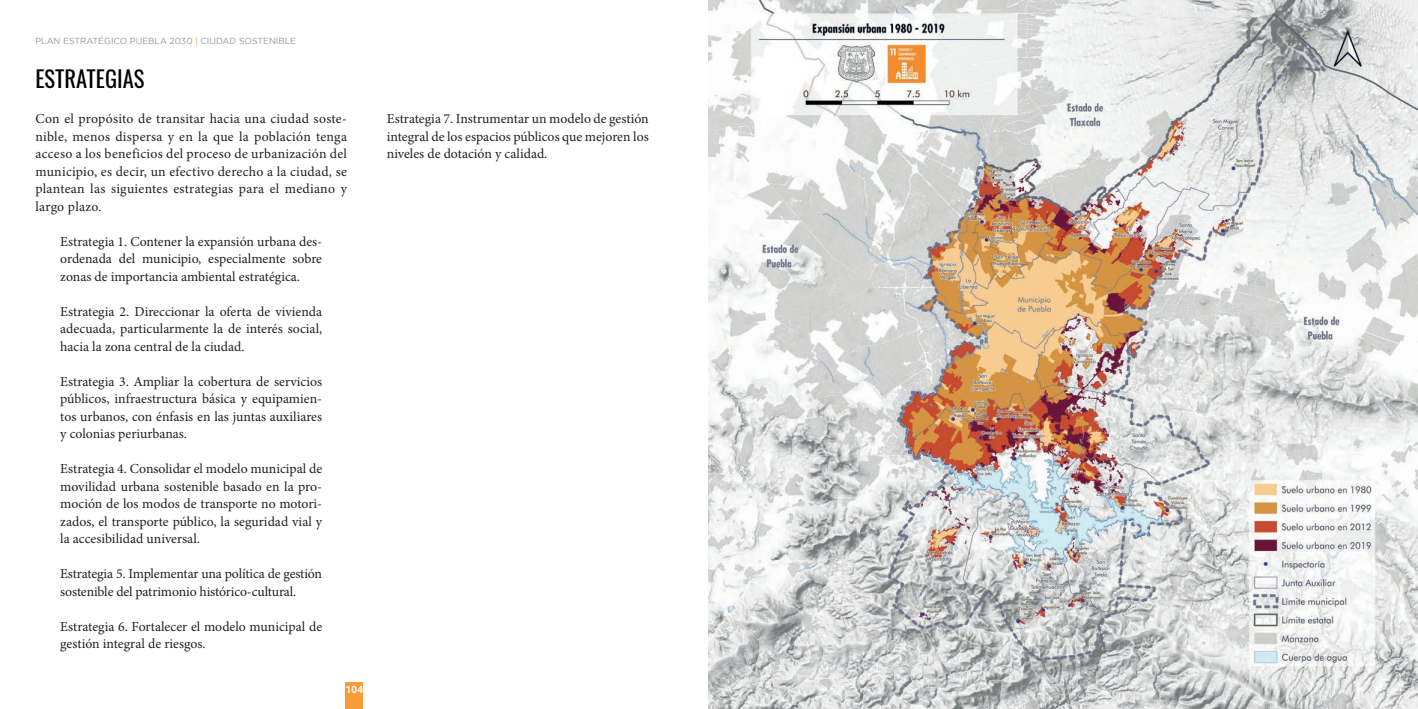
<style>
.page{position:relative;width:1418px;height:709px;background:#fff}
.page>*{position:absolute;margin:0;border:0;box-sizing:border-box;transform-origin:0 0}
.t1{font:22.5px "Oswald";color:#000}
.t2{font:13.75px/17.5px "Minion Pro";color:#231f20;text-align:justify}
.t3{font:700 10px "Roboto";color:#fff}
.t4{font:8.75px "Gotham";color:#939598}
.s1{color:#f89b38}
</style>
<div class="page">
<div style="left:346px;top:682px;width:17px;height:27px;background:#f89b38"></div>
<img style="left:709px;top:0;width:708px;height:709px">
<p class="t4" style="left:35px;top:36px;width:262px">PLAN ESTRATÉGICO PUEBLA 2030 <span class="s1">|</span> CIUDAD SOSTENIBLE</p>
<h1 class="t1" style="left:35px;top:59px;width:110px">ESTRATEGIAS</h1>
<p class="t2" style="left:35px;top:110px;width:313px">Con el propósito de transitar hacia una ciudad soste&shy;nible, menos dispersa y en la que la población tenga acceso a los beneficios del proceso de urbanización del municipio, es decir, un efectivo derecho a la ciudad, se plantean las siguientes estrategias para el mediano y largo plazo.</p>
<p class="t2" style="left:60px;top:233px;width:263px">Estrategia 1. Contener la expansión urbana des&shy;ordenada del municipio, especialmente sobre zonas de importancia ambiental estratégica.</p>
<p class="t2" style="left:60px;top:303px;width:263px">Estrategia 2. Direccionar la oferta de vivienda adecuada, particularmente la de interés social, hacia la zona central de la ciudad.</p>
<p class="t2" style="left:60px;top:373px;width:263px">Estrategia 3. Ampliar la cobertura de servicios públicos, infraestructura básica y equipamien&shy;tos urbanos, con énfasis en las juntas auxiliares y colonias periurbanas.</p>
<p class="t2" style="left:60px;top:460px;width:263px">Estrategia 4. Consolidar el modelo municipal de movilidad urbana sostenible basado en la pro&shy;moción de los modos de transporte no motori&shy;zados, el transporte público, la seguridad vial y la accesibilidad universal.</p>
<p class="t2" style="left:60px;top:565px;width:263px">Estrategia 5. Implementar una política de gestión sostenible del patrimonio histórico-cultural.</p>
<p class="t2" style="left:60px;top:618px;width:263px">Estrategia 6. Fortalecer el modelo municipal de gestión integral de riesgos.</p>
<p class="t3" style="left:346px;top:683px;width:19px">104</p>
<p class="t2" style="left:387px;top:110px;width:263px">Estrategia 7. Instrumentar un modelo de gestión integral de los espacios públicos que mejoren los niveles de dotación y calidad.</p>
</div>
